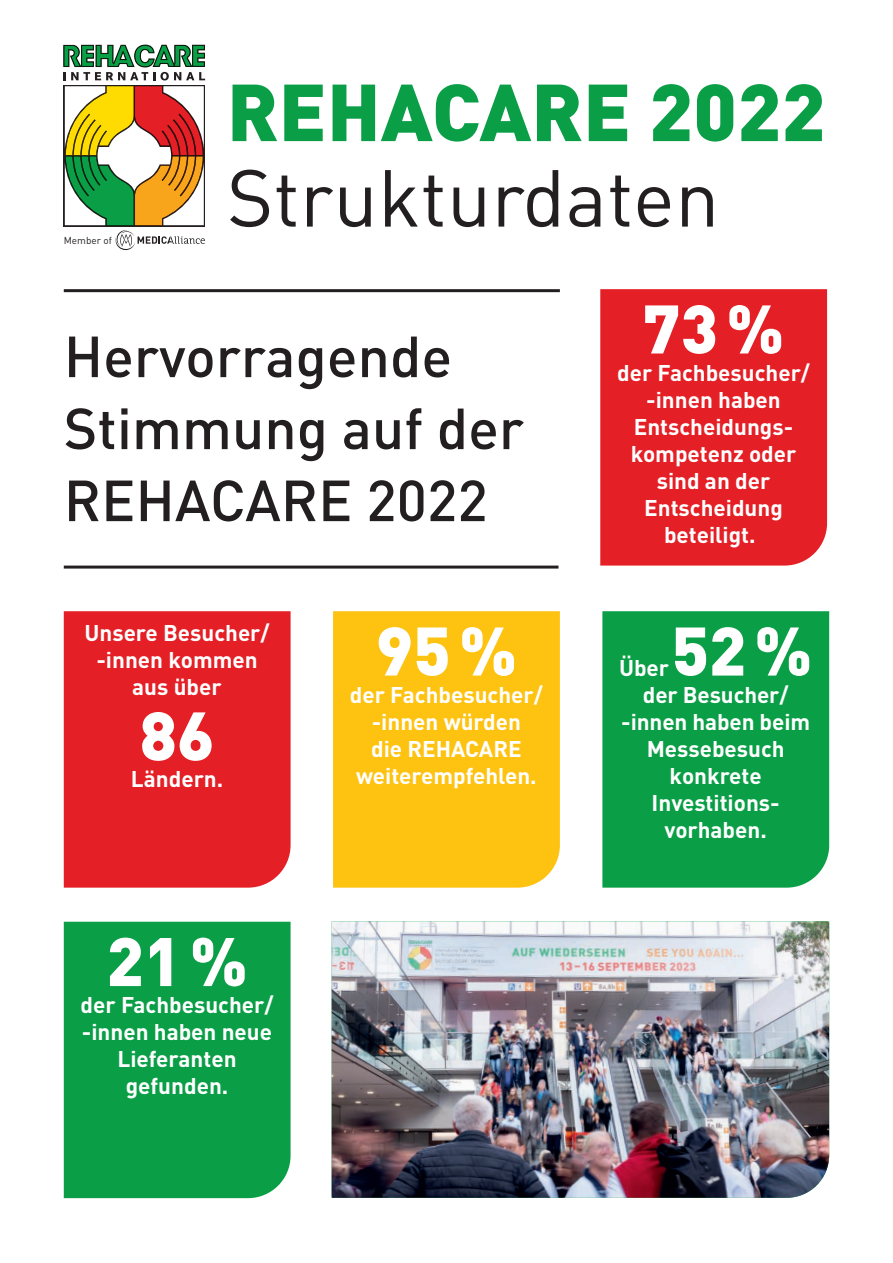
<style>
.page{position:relative;width:893px;height:1263px;background:#fff}
.page>*{position:absolute;margin:0;border:0;box-sizing:border-box;transform-origin:0 0}
.t1{font:79.35px "DIN Pro";color:#231f20}
.t2{font:900 79.35px "DIN Pro";color:#0a9f46}
.t3{font:900 67.5px "DIN Pro";color:#fff}
.t4{font:500 57px/72px "DIN Pro";color:#231f20}
.t5{font:700 22.5px/27px "DIN Pro";color:#fff;text-align:center}
.t6{font:10.05px "DIN Pro";color:#231f20}
</style>
<div class="page">
<svg style="left:63px;top:45px;width:142px;height:205px"></svg>
<div style="left:600px;top:289px;width:227px;height:277px;background:#e41f25"></div>
<div style="left:333px;top:611px;width:227px;height:277px;background:#fec210"></div>
<div style="left:602px;top:611px;width:227px;height:277px;background:#0a9f46"></div>
<div style="left:64px;top:611px;width:227px;height:277px;background:#e41f25"></div>
<div style="left:64px;top:922px;width:227px;height:276px;background:#0a9f46"></div>
<hr style="left:64px;top:566px;width:494px;height:3px;background:#231f20">
<hr style="left:64px;top:289px;width:496px;height:3px;background:#231f20">
<img style="left:332px;top:921px;width:497px;height:277px">
<p class="t6" style="left:64px;top:233px;width:50px">Member of</p>
<h1 class="t2" style="left:227px;top:58px;width:600px">REHACARE 2022</h1>
<h1 class="t1" style="left:227px;top:144px;width:494px">Strukturdaten</h1>
<h3 class="t4" style="left:64px;top:318px;width:462px">Hervorragende<br>Stimmung auf der<br>REHACARE 2022</h3>
<p class="t5" style="left:84px;top:619px;width:187px">Unsere Besucher/ -innen kommen aus über</p>
<h2 class="t3" style="left:140px;top:690px;width:77px">86</h2>
<p class="t5" style="left:131px;top:765px;width:94px">Ländern.</p>
<h2 class="t3" style="left:106px;top:916px;width:143px">21%</h2>
<p class="t5" style="left:82px;top:1017px;width:192px">-innen haben neue<br>Lieferanten gefunden.</p>
<p class="t5" style="left:81px;top:990px;width:194px">der Fachbesucher/</p>
<h2 class="t3" style="left:376px;top:605px;width:143px">95%</h2>
<p class="t5" style="left:356px;top:707px;width:182px">-innen würden die REHACARE weiterempfehlen.</p>
<p class="t5" style="left:350px;top:680px;width:194px">der Fachbesucher/</p>
<h2 class="t3" style="left:643px;top:283px;width:143px">73%</h2>
<p class="t5" style="left:631px;top:385px;width:167px">-innen haben<br>Entscheidungs&shy;kompetenz oder sind an der<br>Entscheidung beteiligt.</p>
<p class="t5" style="left:617px;top:358px;width:194px">der Fachbesucher/</p>
<h2 class="t3" style="left:672px;top:605px;width:142px">52%</h2>
<p class="t5" style="left:621px;top:707px;width:190px">-innen haben beim<br>Messebesuch konkrete<br>Investitions&shy;vorhaben.</p>
<p class="t5" style="left:643px;top:653px;width:147px;text-align:left;text-indent:-24px">Über<br>der Besucher/</p>
</div>
